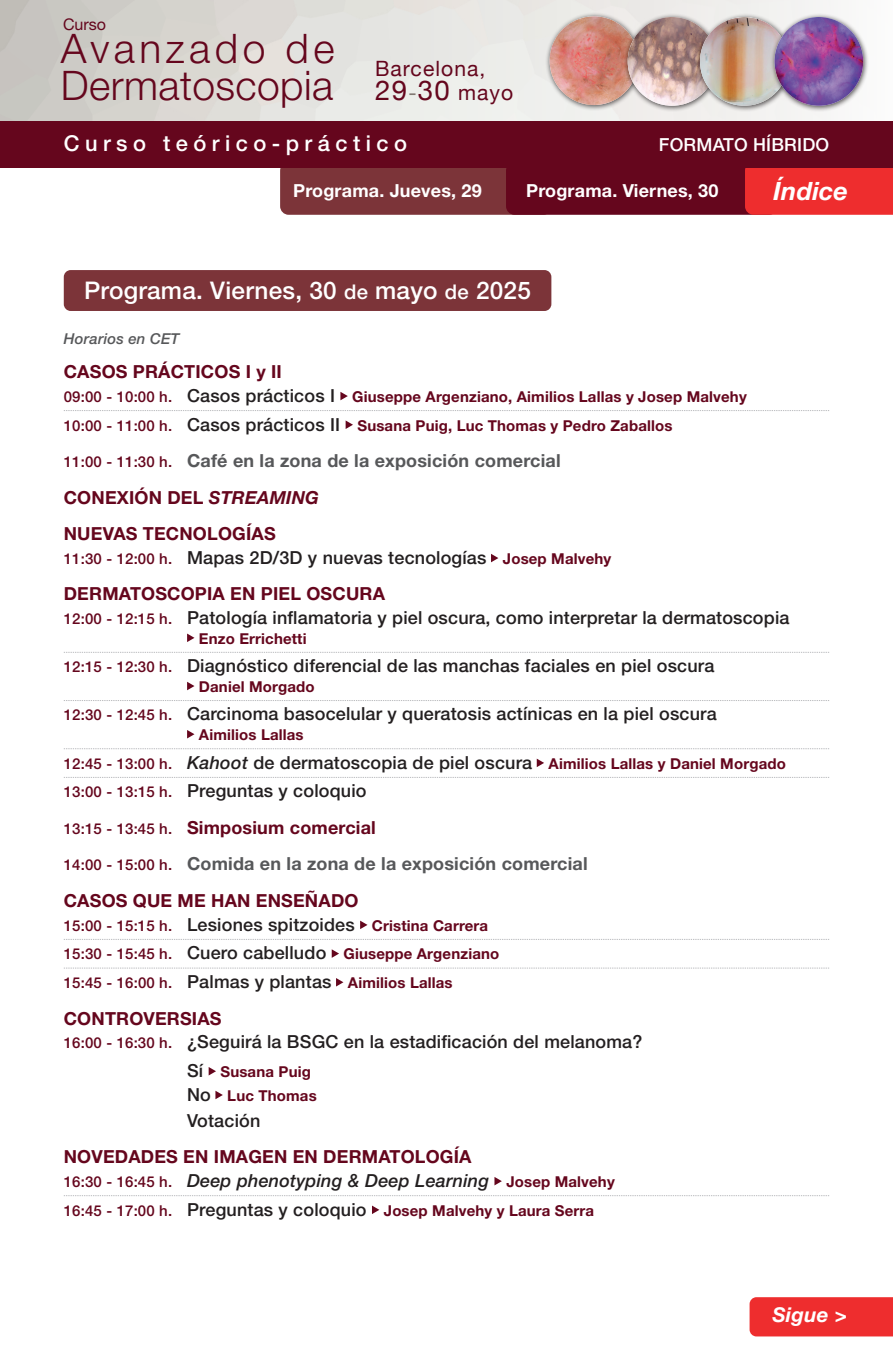
<style>
.page{position:relative;width:893px;height:1361px;background:#fff}
.page>*{position:absolute;margin:0;border:0;box-sizing:border-box;transform-origin:0 0}
.t1{font:300 40.8px/37px "Helvetica Neue LT";letter-spacing:.01em;color:#65061d}
.t2{font:27.6px "Helvetica Neue";color:#65061d}
.t3{font:italic 700 25.2px "Helvetica Neue LT";letter-spacing:.01em;color:#fff}
.t4{font:500 24.3px "Helvetica Neue CE";letter-spacing:.01em;color:#fff}
.t5{font:500 21.9px "Helvetica Neue CE";letter-spacing:.25em;color:#fff}
.t6{font:21.15px "Helvetica Neue";letter-spacing:.05em;color:#65061d}
.t7{font:italic 700 20.4px "Helvetica Neue LT";letter-spacing:.01em;color:#fff}
.t8{font:500 18px/36.5px "Helvetica Neue LT";letter-spacing:.01em;color:#231f20}
.t9{font:700 18px/23.7px "Helvetica Neue LT";letter-spacing:.01em;color:#65061d}
.t10{font:700 18px/36.5px "Helvetica Neue LT";letter-spacing:.01em;color:#57585a}
.t11{font:700 18px "Helvetica Neue LT";letter-spacing:.01em;color:#fff}
.t12{font:500 18px "Helvetica Neue CE";letter-spacing:.01em;color:#fff}
.t13{font:16.05px "Helvetica Neue CE";color:#65061d}
.t14{font:700 15px/28.7px "Helvetica Neue LT";letter-spacing:.01em;color:#65061d}
.t15{font:500 15px/36.5px "Helvetica Neue LT";color:#65061d}
.t16{font:italic 500 15px "Helvetica Neue LT";letter-spacing:.01em;color:#57585a}
.s1{font-size:21.15px;color:#817973}
.s2{font-size:21.15px}
.s3{font-size:20.25px}
.s4{font-weight:500}
.s5{font-weight:500;font-size:18px;color:#231f20}
.s6{font-weight:500;font-size:15px;color:#65061d}
.s7{color:#65061d}
.s8{font-style:italic;color:#65061d}
.s9{font-size:15px;color:#65061d}
.s10{font-weight:700;font-size:15px;color:#65061d}
.s11{font-weight:700;color:#65061d}
.s12{font-weight:500;font-style:italic;font-size:18px;color:#231f20}
.s13{font-size:18px;color:#231f20}
.s14{font-weight:700;font-size:18px}
.s15{font-weight:700;font-size:18px;color:#57585a}
.s16{font-weight:500;font-size:15px}
.s17{font-weight:500;font-style:italic;color:#231f20}
.s18{font-size:15px}
</style>
<div class="page">
<div style="left:280px;top:162px;width:272px;height:53px;background:#7c3439;border-radius:9px"></div>
<div style="left:506px;top:162px;width:272px;height:53px;background:#65061d;border-radius:9px"></div>
<div style="left:745px;top:168px;width:148px;height:47px;background:#ee2d2e"></div>
<svg style="left:64px;top:410px;width:765px;height:1px"></svg>
<svg style="left:64px;top:652px;width:765px;height:1px"></svg>
<svg style="left:64px;top:700px;width:765px;height:1px"></svg>
<svg style="left:64px;top:748px;width:765px;height:1px"></svg>
<svg style="left:64px;top:777px;width:765px;height:1px"></svg>
<svg style="left:64px;top:939px;width:765px;height:1px"></svg>
<svg style="left:64px;top:968px;width:765px;height:1px"></svg>
<svg style="left:64px;top:1195px;width:765px;height:1px"></svg>
<svg style="left:340px;top:392px;width:8px;height:8px"></svg>
<svg style="left:346px;top:420px;width:7px;height:9px"></svg>
<svg style="left:491px;top:554px;width:7px;height:8px"></svg>
<svg style="left:187px;top:633px;width:7px;height:9px"></svg>
<svg style="left:187px;top:682px;width:7px;height:8px"></svg>
<svg style="left:187px;top:730px;width:7px;height:8px"></svg>
<svg style="left:537px;top:758px;width:7px;height:9px"></svg>
<svg style="left:360px;top:920px;width:7px;height:9px"></svg>
<svg style="left:332px;top:949px;width:7px;height:9px"></svg>
<svg style="left:336px;top:978px;width:7px;height:8px"></svg>
<svg style="left:209px;top:1067px;width:7px;height:8px"></svg>
<svg style="left:215px;top:1090px;width:8px;height:9px"></svg>
<svg style="left:494px;top:1177px;width:8px;height:8px"></svg>
<svg style="left:372px;top:1205px;width:7px;height:9px"></svg>
<div style="left:546px;top:12px;width:98px;height:99px;background:#231f20;opacity:.75"></div>
<img style="left:550px;top:16px;width:88px;height:89px;border-radius:44px">
<div style="left:624px;top:13px;width:98px;height:99px;background:#231f20;opacity:.75"></div>
<img style="left:628px;top:17px;width:88px;height:89px;border-radius:44px">
<div style="left:696px;top:13px;width:99px;height:99px;background:#231f20;opacity:.75"></div>
<img style="left:700px;top:17px;width:89px;height:89px;border-radius:44px">
<div style="left:770px;top:13px;width:99px;height:99px;background:#231f20;opacity:.75"></div>
<img style="left:774px;top:17px;width:89px;height:89px;border-radius:44px">
<div style="left:0;top:121px;width:893px;height:47px;background:#65061d"></div>
<div style="left:750px;top:1297px;width:143px;height:39px;background:#ee2d2e"></div>
<div style="left:64px;top:270px;width:487px;height:41px;background:#7c3439;border-radius:7px"></div>
<p class="t13" style="left:63px;top:15px;width:45px">Curso</p>
<h1 class="t1" style="left:61px;top:30px;width:275px">Avanzado de<br>Dermatoscopia</h1>
<p class="t6" style="left:375px;top:53px;width:112px">Barcelona,</p>
<h2 class="t2" style="left:375px;top:71px;width:140px">29<span class="s1">-</span>30 <span class="s2">mayo</span></h2>
<p class="t5" style="left:64px;top:130px;width:345px">Curso teórico-práctico</p>
<p class="t12" style="left:659px;top:134px;width:172px">FORMATO HÍBRIDO</p>
<p class="t11" style="left:293px;top:179px;width:190px">Programa. Jueves, 29</p>
<p class="t11" style="left:526px;top:179px;width:194px">Programa. Viernes, 30</p>
<h3 class="t3" style="left:773px;top:175px;width:76px">Índice</h3>
<h3 class="t4" style="left:84px;top:275px;width:448px">Programa. Viernes, 30 <span class="s3">de</span> mayo <span class="s3">de</span> 2025</h3>
<p class="t16" style="left:64px;top:330px;width:117px">Horarios en CET</p>
<p class="t9" style="left:64px;top:359px;width:220px">CASOS PRÁCTICOS I y II</p>
<p class="t14" style="left:64px;top:382px;width:684px"><span class="s4">09:00 - 10:00 h.</span> <span class="s5">Casos prácticos I</span> Giuseppe Argenziano, Aimilios Lallas y Josep Malvehy<br><span class="s4">10:00 - 11:00 h.</span> <span class="s5">Casos prácticos II</span> Susana Puig, Luc Thomas y Pedro Zaballos</p>
<p class="t10" style="left:64px;top:442px;width:498px"><span class="s6">11:00 - 11:30 h.</span> Café en la zona de la exposición comercial<br><span class="s7">CONEXIÓN DEL</span> <span class="s8">STREAMING<br></span><span class="s7">NUEVAS TECNOLOGÍAS</span></p>
<p class="t8" style="left:64px;top:539px;width:549px"><span class="s9">11:30 - 12:00 h.</span> Mapas 2D/3D y nuevas tecnologías <span class="s10">Josep Malvehy<br></span><span class="s11">DERMATOSCOPIA EN PIEL OSCURA</span></p>
<p class="t8" style="left:64px;top:599px;width:727px"><span class="s9">12:00 - 12:15 h.</span> Patología inflamatoria y piel oscura, como interpretar la dermatoscopia</p>
<p class="t14" style="left:199px;top:623px;width:109px">Enzo Errichetti</p>
<p class="t8" style="left:64px;top:647px;width:652px"><span class="s9">12:15 - 12:30 h.</span> Diagnóstico diferencial de las manchas faciales en piel oscura</p>
<p class="t14" style="left:199px;top:672px;width:117px">Daniel Morgado</p>
<p class="t8" style="left:64px;top:695px;width:654px"><span class="s9">12:30 - 12:45 h.</span> Carcinoma basocelular y queratosis actínicas en la piel oscura</p>
<p class="t14" style="left:64px;top:720px;width:724px;text-indent:135px">Aimilios Lallas<br><span class="s4">12:45 - 13:00 h.</span> <span class="s12">Kahoot</span> <span class="s5">de dermatoscopia de piel oscura</span> Aimilios Lallas y Daniel Morgado</p>
<p class="t15" style="left:64px;top:773px;width:525px">13:00 - 13:15 h. <span class="s13">Preguntas y coloquio<br></span>13:15 - 13:45 h. <span class="s14">Simposium comercial<br></span>14:00 - 15:00 h. <span class="s15">Comida en la zona de la exposición comercial </span><span class="s14">CASOS QUE ME HAN ENSEÑADO</span></p>
<p class="t8" style="left:64px;top:906px;width:426px"><span class="s9">15:00 - 15:15 h.</span> Lesiones spitzoides <span class="s10">Cristina Carrera</span></p>
<p class="t14" style="left:64px;top:939px;width:437px"><span class="s4">15:30 - 15:45 h.</span> <span class="s5">Cuero cabelludo</span> Giuseppe Argenziano</p>
<p class="t8" style="left:64px;top:963px;width:390px"><span class="s9">15:45 - 16:00 h.</span> Palmas y plantas <span class="s10">Aimilios Lallas<br></span><span class="s11">CONTROVERSIAS</span></p>
<p class="t8" style="left:64px;top:1023px;width:580px"><span class="s9">16:00 - 16:30 h.</span> ¿Seguirá la BSGC en la estadificación del melanoma?</p>
<p class="t14" style="left:187px;top:1059px;width:131px;line-height:23.7px"><span class="s5">Sí</span> Susana Puig<br><span class="s5">No</span> Luc Thomas</p>
<p class="t8" style="left:187px;top:1102px;width:75px">Votación</p>
<p class="t9" style="left:64px;top:1144px;width:552px">NOVEDADES EN IMAGEN EN DERMATOLOGÍA<br><span class="s16">16:30 - 16:45 h.</span> <span class="s17">Deep phenotyping &amp; Deep Learning</span> <span class="s18">Josep Malvehy</span></p>
<p class="t14" style="left:64px;top:1195px;width:532px"><span class="s4">16:45 - 17:00 h.</span> <span class="s5">Preguntas y coloquio</span> Josep Malvehy y Laura Serra</p>
<p class="t7" style="left:772px;top:1302px;width:76px">Sigue &gt;</p>
</div>
